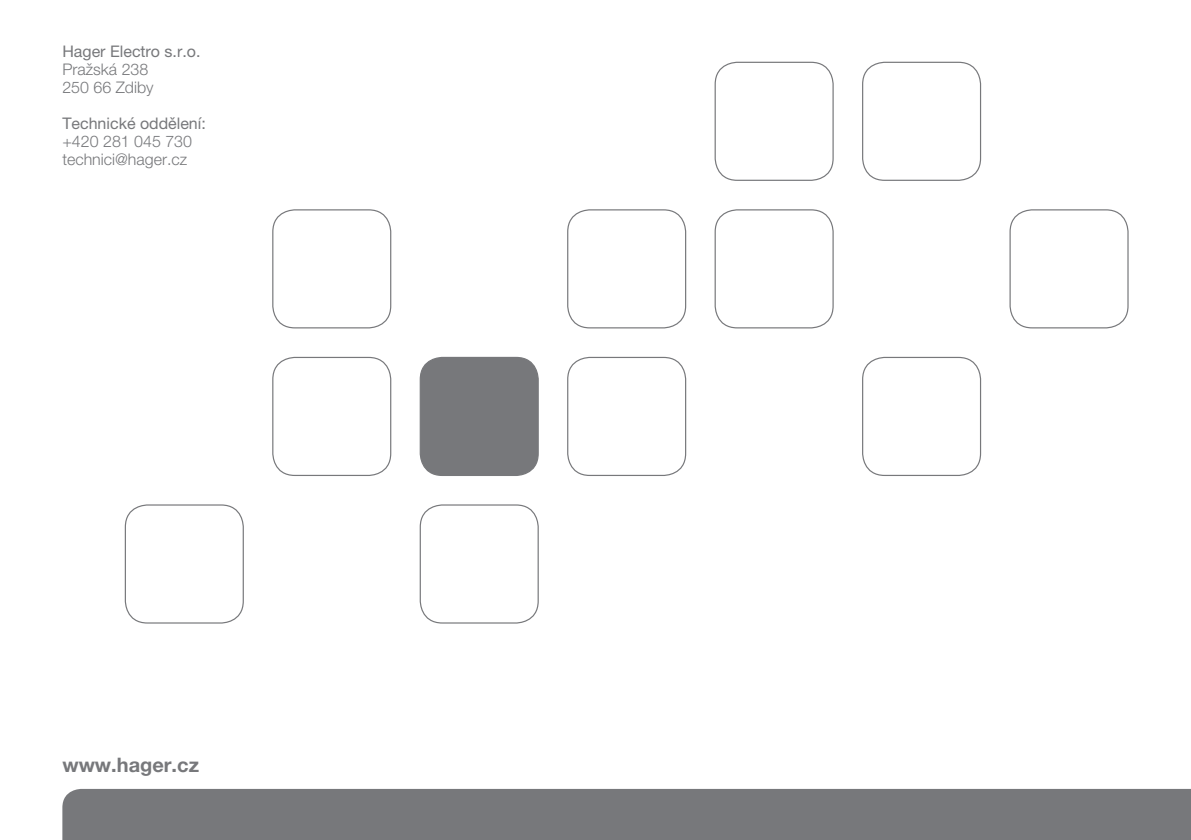
<style>
.page{position:relative;width:1191px;height:840px;background:#fff}
.page>*{position:absolute;margin:0;border:0;box-sizing:border-box;transform-origin:0 0}
.t1{font:700 20px "Helvetica Neue LT Pro";color:#77787b}
.t2{font:300 16px/18px "Helvetica Neue LT Pro";color:#77787b}
.t3{font:16px "Helvetica Neue LT Pro";color:#77787b}
</style>
<div class="page">
<div style="left:62px;top:788px;width:1129px;height:51px;background:#77787b"></div>
<div style="left:125px;top:504px;width:119px;height:119px;border:1px solid #77787b;border-radius:22px"></div>
<div style="left:272px;top:209px;width:119px;height:119px;border:1px solid #77787b;border-radius:22px"></div>
<div style="left:272px;top:356px;width:119px;height:120px;border:1px solid #77787b;border-radius:22px"></div>
<div style="left:420px;top:357px;width:118px;height:118px;background:#77787b;border-radius:22px"></div>
<div style="left:420px;top:356px;width:119px;height:120px;border:1px solid #77787b;border-radius:22px"></div>
<div style="left:420px;top:504px;width:119px;height:119px;border:1px solid #77787b;border-radius:22px"></div>
<div style="left:567px;top:209px;width:119px;height:119px;border:1px solid #77787b;border-radius:22px"></div>
<div style="left:567px;top:356px;width:119px;height:120px;border:1px solid #77787b;border-radius:22px"></div>
<div style="left:714px;top:62px;width:119px;height:119px;border:1px solid #77787b;border-radius:22px"></div>
<div style="left:714px;top:209px;width:119px;height:119px;border:1px solid #77787b;border-radius:22px"></div>
<div style="left:862px;top:62px;width:119px;height:119px;border:1px solid #77787b;border-radius:22px"></div>
<div style="left:1009px;top:209px;width:119px;height:119px;border:1px solid #77787b;border-radius:22px"></div>
<div style="left:862px;top:356px;width:119px;height:120px;border:1px solid #77787b;border-radius:22px"></div>
<p class="t3" style="left:62px;top:45px;width:140px">Hager Electro s.r.o.</p>
<p class="t2" style="left:62px;top:62px;width:93px">Pražská 238<br>250 66 Zdiby</p>
<p class="t3" style="left:62px;top:117px;width:145px">Technické oddělení:</p>
<p class="t2" style="left:62px;top:134px;width:131px">+420 281 045 730 technici@hager.cz</p>
<p class="t1" style="left:62px;top:757px;width:138px">www.hager.cz</p>
</div>
